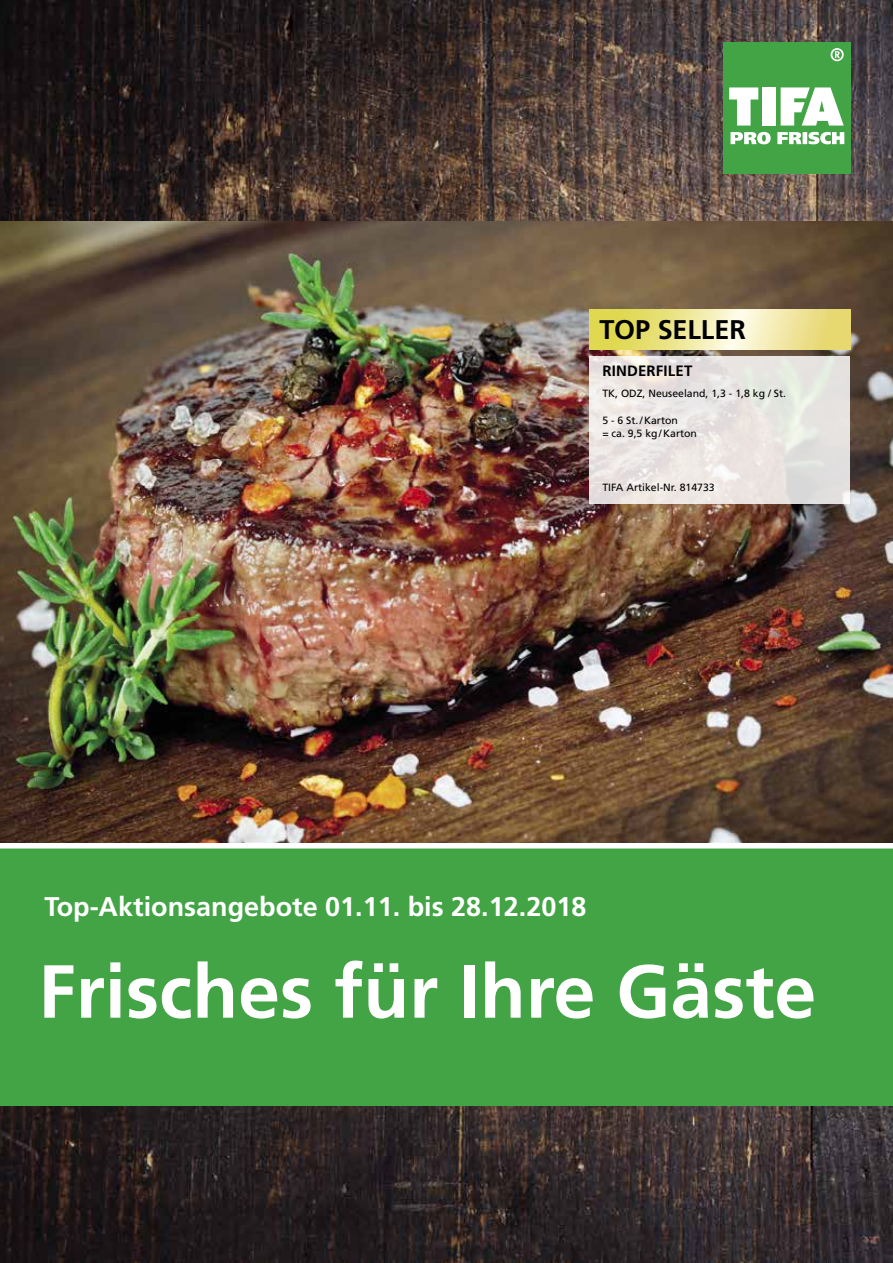
<style>
.page{position:relative;width:893px;height:1263px;background:#fff}
.page>*{position:absolute;margin:0;border:0;box-sizing:border-box;transform-origin:0 0}
.t1{font:700 75px "Frutiger";color:#fff}
.t2{font:700 27px "Frutiger";color:#fff}
.t3{font:700 27px "Frutiger";color:#000}
.t4{font:700 15px "Frutiger";letter-spacing:.01em;color:#000}
.t5{font:10.5px/13.5px "Frutiger";color:#000}
</style>
<div class="page">
<img style="left:0;top:0;width:893px;height:1263px">
<div style="left:723px;top:43px;width:127px;height:131px;background:#42a445"></div>
<svg style="left:729px;top:87px;width:29px;height:39px"></svg>
<div style="left:762px;top:87px;width:14px;height:39px;background:#fff"></div>
<svg style="left:781px;top:87px;width:63px;height:39px"></svg>
<svg style="left:777px;top:132px;width:67px;height:12px"></svg>
<svg style="left:730px;top:132px;width:41px;height:12px"></svg>
<svg style="left:830px;top:48px;width:14px;height:13px"></svg>
<div style="left:0;top:829px;width:893px;height:276px;background:#42a445"></div>
<div style="left:0;top:842px;width:893px;height:6px;background:#fff"></div>
<img style="left:0;top:221px;width:893px;height:621px">
<svg style="left:589px;top:309px;width:261px;height:41px;background:#ede592"></svg>
<svg style="left:590px;top:356px;width:260px;height:148px;background:#e8e5e2"></svg>
<h2 class="t3" style="left:600px;top:313px;width:148px">TOP SELLER</h2>
<h3 class="t4" style="left:602px;top:362px;width:92px">RINDERFILET</h3>
<p class="t5" style="left:602px;top:386px;width:185px">TK, ODZ, Neuseeland, 1,3 - 1,8 kg / St.</p>
<p class="t5" style="left:602px;top:413px;width:96px">5 - 6 St./Karton<br>= ca. 9,5 kg/Karton</p>
<p class="t5" style="left:602px;top:481px;width:114px">TIFA Artikel-Nr. 814733</p>
<h2 class="t2" style="left:45px;top:891px;width:543px">Top-Aktionsangebote 01.11. bis 28.12.2018</h2>
<h1 class="t1" style="left:38px;top:947px;width:779px">Frisches für Ihre Gäste</h1>
</div>
